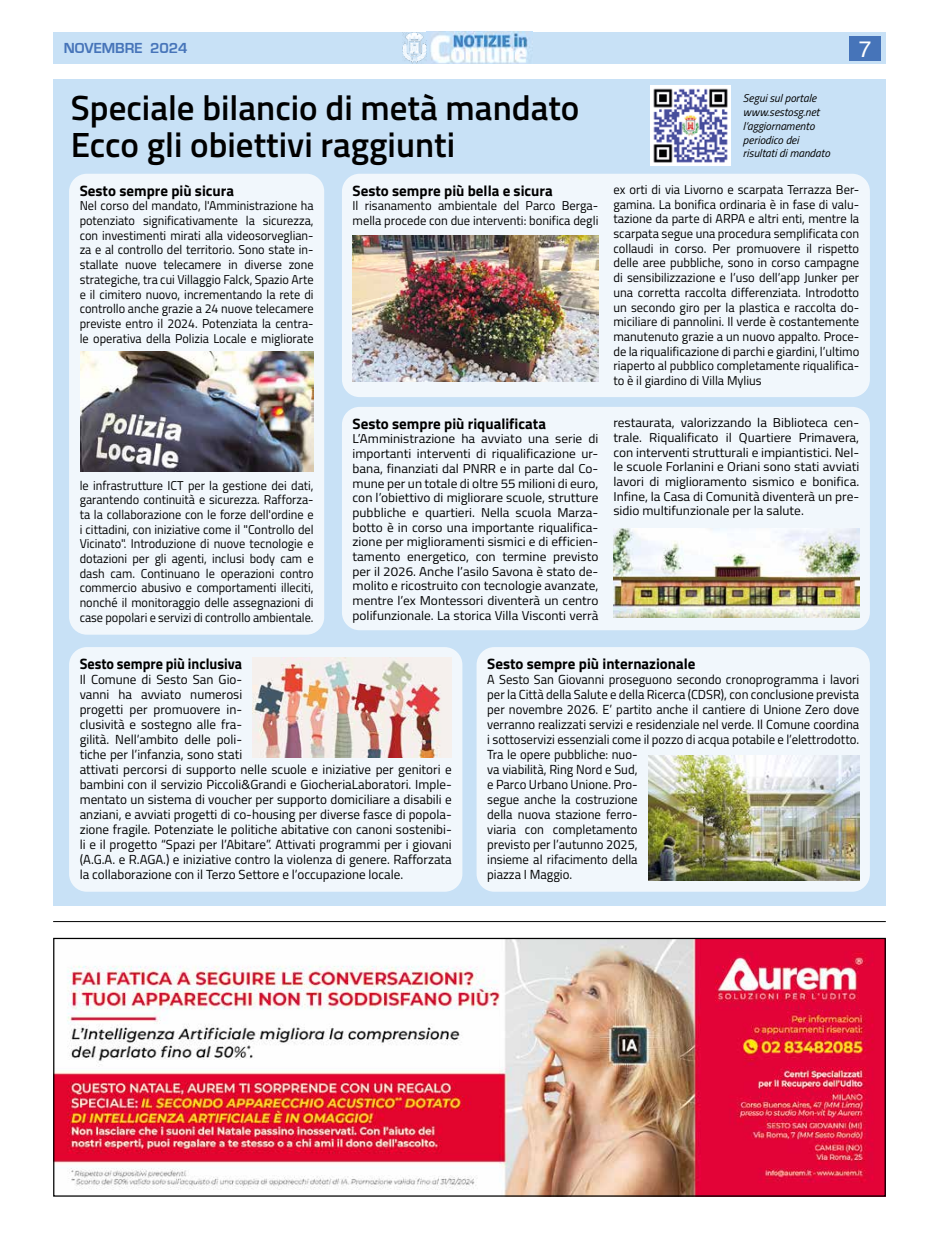
<style>
.page{position:relative;width:939px;height:1241px;background:#fff}
.page>*{position:absolute;margin:0;border:0;box-sizing:border-box;transform-origin:0 0}
.t1{font:600 35px/37.5px "Titillium";color:#000}
.t2{font:22.5px "Helvetica";color:#fff}
.t3{font:700 15px "Titillium";color:#000}
.t4{font:700 15px "Titillium";color:#000;scale:.95 1}
.t5{font:700 15px "Eurostile";color:#4674b9}
.t6{font:13.12px/15px "Titillium";color:#000}
.t7{font:12.75px/14.8px "Titillium";color:#000;text-align:justify;scale:.96 1}
.t8{font:12.75px/14.6px "Titillium";color:#000;text-align:justify;scale:1.04 1}
.t9{font:12.75px/14.8px "Titillium";color:#000}
.t10{font:italic 11.25px/13.8px "Titillium";color:#000}
</style>
<div class="page">
<div style="left:53px;top:32px;width:833px;height:32px;background:#c8e1f6"></div>
<div style="left:849px;top:36px;width:32px;height:25px;background:#4674b9"></div>
<img style="left:402px;top:32px;width:126px;height:32px">
<img style="left:55px;top:939px;width:829px;height:255px">
<div style="left:53px;top:937px;width:833px;height:259px;border:1px solid #000"></div>
<hr style="left:53px;top:921px;width:833px;height:1px;background:#000">
<div style="left:53px;top:80px;width:833px;height:825px;background:#c8e1f6"></div>
<img style="left:650px;top:85px;width:81px;height:81px">
<div style="left:69px;top:174px;width:255px;height:460px;background:#f1f7fc;border-radius:18px"></div>
<div style="left:342px;top:174px;width:528px;height:223px;background:#f1f7fc;border-radius:18px"></div>
<div style="left:342px;top:407px;width:528px;height:223px;background:#f1f7fc;border-radius:18px"></div>
<img style="left:81px;top:351px;width:232px;height:120px">
<img style="left:353px;top:235px;width:245px;height:146px">
<img style="left:613px;top:528px;width:246px;height:89px">
<div style="left:477px;top:647px;width:393px;height:244px;background:#f1f7fc;border-radius:18px"></div>
<img style="left:648px;top:755px;width:211px;height:125px">
<div style="left:69px;top:647px;width:393px;height:244px;background:#f1f7fc;border-radius:18px"></div>
<img style="left:253px;top:657px;width:199px;height:99px">
<p class="t5" style="left:64px;top:40px;width:125px">NOVEMBRE 2024</p>
<h2 class="t2" style="left:859px;top:31px;width:14px">7</h2>
<h1 class="t1" style="left:71px;top:87px;width:510px">Speciale bilancio di metà mandato<br>Ecco gli obiettivi raggiunti</h1>
<p class="t10" style="left:743px;top:91px;width:89px">Segui sul portale www.sestosg.net l’aggiornamento periodico dei risultati di mandato</p>
<p class="t3" style="left:80px;top:179px;width:156px">Sesto sempre più sicura</p>
<p class="t7" style="left:80px;top:198px;width:245px">Nel corso del mandato, l'Amministrazione ha potenziato significativamente la sicurezza, con investimenti mirati alla videosorveglian&shy;za e al controllo del territorio. Sono state in&shy;stallate nuove telecamere in diverse zone strategiche, tra cui Villaggio Falck, Spazio Arte e il cimitero nuovo, incrementando la rete di controllo anche grazie a 24 nuove telecamere previste entro il 2024. Potenziata la centra&shy;le operativa della Polizia Locale e migliorate</p>
<p class="t3" style="left:353px;top:179px;width:202px">Sesto sempre più bella e sicura</p>
<p class="t9" style="left:353px;top:198px;width:247px">Il risanamento ambientale del Parco Berga&shy;mella procede con due interventi: bonifica degli</p>
<p class="t9" style="left:613px;top:181px;width:247px;text-align:justify">ex orti di via Livorno e scarpata Terrazza Ber&shy;gamina. La bonifica ordinaria è in fase di valu&shy;tazione da parte di ARPA e altri enti, mentre la scarpata segue una procedura semplificata con collaudi in corso. Per promuovere il rispetto delle aree pubbliche, sono in corso campagne di sensibilizzazione e l’uso dell’app Junker per una corretta raccolta differenziata. Introdotto un secondo giro per la plastica e raccolta do&shy;miciliare di pannolini. Il verde è costantemente manutenuto grazie a un nuovo appalto. Proce&shy;de la riqualificazione di parchi e giardini, l’ultimo riaperto al pubblico completamente riqualifica&shy;to è il giardino di Villa Mylius</p>
<p class="t7" style="left:80px;top:477px;width:245px">le infrastrutture ICT per la gestione dei dati, garantendo continuità e sicurezza. Rafforza&shy;ta la collaborazione con le forze dell'ordine e i cittadini, con iniziative come il "Controllo del Vicinato". Introduzione di nuove tecnologie e dotazioni per gli agenti, inclusi body cam e dash cam. Continuano le operazioni contro commercio abusivo e comportamenti illeciti, nonché il monitoraggio delle assegnazioni di case popolari e servizi di controllo ambientale.</p>
<p class="t3" style="left:353px;top:412px;width:195px">Sesto sempre più riqualificata</p>
<p class="t8" style="left:353px;top:431px;width:238px">L’Amministrazione ha avviato una serie di importanti interventi di riqualificazione ur&shy;bana, finanziati dal PNRR e in parte dal Co&shy;mune per un totale di oltre 55 milioni di euro, con l’obiettivo di migliorare scuole, strutture pubbliche e quartieri. Nella scuola Marza&shy;botto è in corso una importante riqualifica&shy;zione per miglioramenti sismici e di efficien&shy;tamento energetico, con termine previsto per il 2026. Anche l’asilo Savona è stato de&shy;molito e ricostruito con tecnologie avanzate, mentre l’ex Montessori diventerà un centro polifunzionale. La storica Villa Visconti verrà</p>
<p class="t8" style="left:613px;top:414px;width:238px">restaurata, valorizzando la Biblioteca cen&shy;trale. Riqualificato il Quartiere Primavera, con interventi strutturali e impiantistici. Nel&shy;le scuole Forlanini e Oriani sono stati avviati lavori di miglioramento sismico e bonifica.<br>Infine, la Casa di Comunità diventerà un pre&shy;sidio multifunzionale per la salute.</p>
<p class="t4" style="left:80px;top:652px;width:173px">Sesto sempre più inclusiva</p>
<p class="t6" style="left:80px;top:671px;width:374px">Il Comune di Sesto San Gio-<br>vanni ha avviato numerosi<br>progetti per promuovere in-<br>clusività e sostegno alle fra-<br>gilità. Nell’ambito delle poli-<br>tiche per l’infanzia, sono stati<br>attivati percorsi di supporto nelle scuole e iniziative per genitori e bambini con il servizio Piccoli&amp;Grandi e GiocheriaLaboratori. Imple&shy;mentato un sistema di voucher per supporto domiciliare a disabili e anziani, e avviati progetti di co-housing per diverse fasce di popola&shy;zione fragile. Potenziate le politiche abitative con canoni sostenibi&shy;li e il progetto “Spazi per l’Abitare”. Attivati programmi per i giovani (A.G.A. e R.AGA.) e iniziative contro la violenza di genere. Rafforzata la collaborazione con il Terzo Settore e l’occupazione locale.</p>
<p class="t3" style="left:487px;top:652px;width:210px">Sesto sempre più internazionale</p>
<p class="t6" style="left:487px;top:671px;width:374px">A Sesto San Giovanni proseguono secondo cronoprogramma i lavori per la Città della Salute e della Ricerca (CDSR), con conclusione prevista per novembre 2026. E’ partito anche il cantiere di Unione Zero dove verranno realizzati servizi e residenziale nel verde. Il Comune coordina i sottoservizi essenziali come il pozzo di acqua potabile e l’elettrodotto.<br>Tra le opere pubbliche: nuo-<br>va viabilità, Ring Nord e Sud,<br>e Parco Urbano Unione. Pro-<br>segue anche la costruzione<br>della nuova stazione ferro-<br>viaria con completamento<br>previsto per l’autunno 2025,<br>insieme al rifacimento della<br>piazza I Maggio.</p>
</div>
